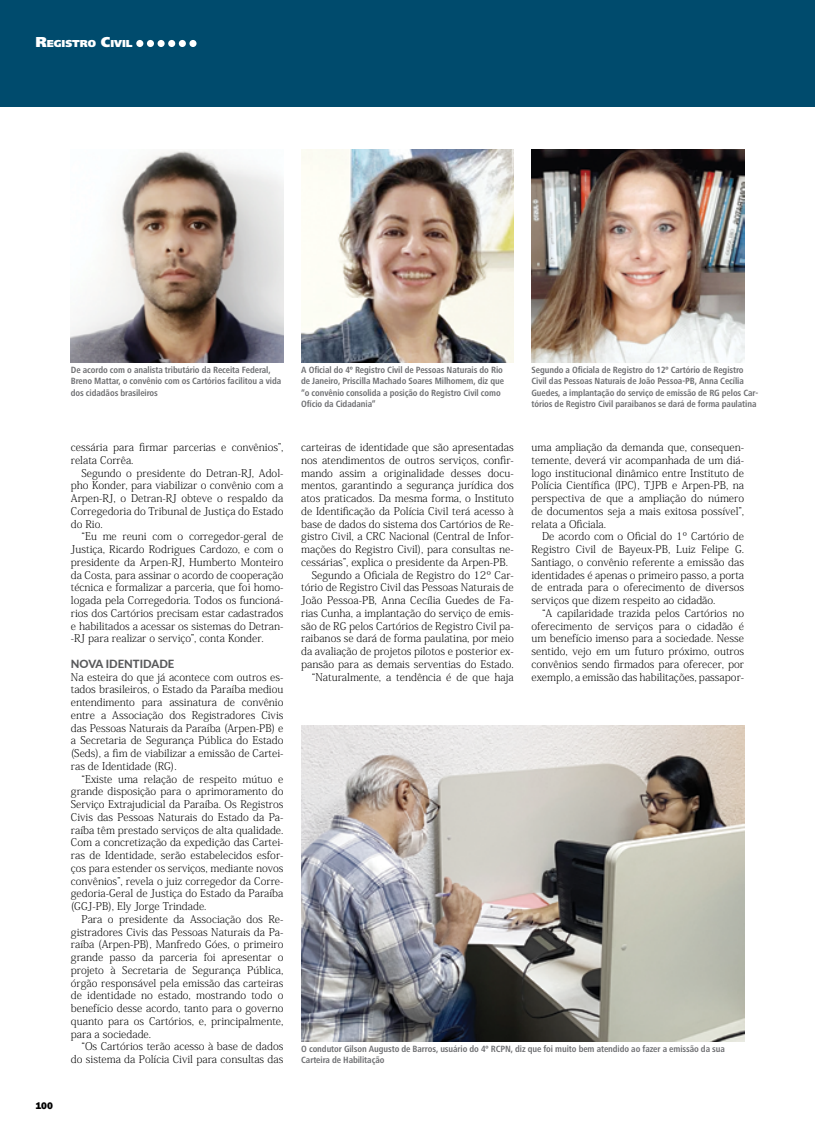
<style>
.page{position:relative;width:815px;height:1134px;background:#fff}
.page>*{position:absolute;margin:0;border:0;box-sizing:border-box;transform-origin:0 0}
.t1{font:800 11.25px "Lato";color:#58595b}
.t2{font:200 10.62px/12.8px "Koz Min Pro";color:#000;text-align:justify}
.t3{font:900 10.5px "Frutiger Next LT";color:#fff}
.t4{font:800 10px "Franklin Gothic";color:#000}
.t5{font:700 condensed 9.38px/11.2px "Frutiger Next LT";letter-spacing:-.01em;color:#6d6e71}
.s1{font-size:15px}
</style>
<div class="page">
<img style="left:71px;top:150px;width:212px;height:212px">
<img style="left:531px;top:150px;width:213px;height:212px">
<img style="left:301px;top:726px;width:443px;height:315px">
<img style="left:301px;top:150px;width:213px;height:212px">
<div style="left:0;top:0;width:815px;height:106px;background:#004b6d"></div>
<div style="left:136px;top:40px;width:7px;height:7px;background:#fff;border-radius:50%"></div>
<div style="left:147px;top:40px;width:7px;height:7px;background:#fff;border-radius:50%"></div>
<div style="left:158px;top:40px;width:7px;height:7px;background:#fff;border-radius:50%"></div>
<div style="left:168px;top:40px;width:7px;height:7px;background:#fff;border-radius:50%"></div>
<div style="left:179px;top:40px;width:7px;height:7px;background:#fff;border-radius:50%"></div>
<div style="left:189px;top:40px;width:8px;height:7px;background:#fff;border-radius:50%"></div>
<p class="t3" style="left:35px;top:38px;width:99px"><span class="s1">R</span>EGISTRO <span class="s1">C</span>IVIL</p>
<p class="t4" style="left:35px;top:1099px;width:19px">100</p>
<p class="t5" style="left:71px;top:364px;width:212px">De acordo com o analista tributário da Receita Federal,<br>Breno Mattar, o convênio com os Cartórios facilitou a vida dos cidadãos brasileiros</p>
<p class="t2" style="left:71px;top:440px;width:214px">cessária para firmar parcerias e convênios”, relata Corrêa.</p>
<p class="t2" style="left:71px;top:466px;width:214px;text-indent:11px">Segundo o presidente do Detran-RJ, Adol&shy;pho Konder, para viabilizar o convênio com a Arpen-RJ, o Detran-RJ obteve o respaldo da Corregedoria do Tribunal de Justiça do Estado do Rio.</p>
<p class="t2" style="left:71px;top:530px;width:214px;text-indent:11px">“Eu me reuni com o corregedor-geral de Justiça, Ricardo Rodrigues Cardozo, e com o presidente da Arpen-RJ, Humberto Monteiro da Costa, para assinar o acordo de cooperação técnica e formalizar a parceria, que foi homo&shy;logada pela Corregedoria. Todos os funcioná&shy;rios dos Cartórios precisam estar cadastrados e habilitados a acessar os sistemas do Detran--RJ para realizar o serviço”, conta Konder.</p>
<p class="t1" style="left:71px;top:655px;width:105px">NOVA IDENTIDADE</p>
<p class="t2" style="left:71px;top:670px;width:214px">Na esteira do que já acontece com outros es&shy;tados brasileiros, o Estado da Paraíba mediou entendimento para assinatura de convênio entre a Associação dos Registradores Civis das Pessoas Naturais da Paraíba (Arpen-PB) e a Secretaria de Segurança Pública do Estado (Seds), a fim de viabilizar a emissão de Cartei&shy;ras de Identidade (RG).</p>
<p class="t2" style="left:71px;top:772px;width:214px;text-indent:11px">“Existe uma relação de respeito mútuo e grande disposição para o aprimoramento do Serviço Extrajudicial da Paraíba. Os Registros Civis das Pessoas Naturais do Estado da Pa&shy;raíba têm prestado serviços de alta qualidade.<br>Com a concretização da expedição das Cartei&shy;ras de Identidade, serão estabelecidos esfor&shy;ços para estender os serviços, mediante novos convênios”, revela o juiz corregedor da Corre&shy;gedoria-Geral de Justiça do Estado da Paraíba (GGJ-PB), Ely Jorge Trindade.</p>
<p class="t2" style="left:71px;top:912px;width:214px;text-indent:11px">Para o presidente da Associação dos Re&shy;gistradores Civis das Pessoas Naturais da Pa&shy;raíba (Arpen-PB), Manfredo Góes, o primeiro grande passo da parceria foi apresentar o projeto à Secretaria de Segurança Pública, órgão responsável pela emissão das carteiras de identidade no estado, mostrando todo o benefício desse acordo, tanto para o governo quanto para os Cartórios, e, principalmente, para a sociedade.</p>
<p class="t2" style="left:71px;top:1040px;width:214px;text-align:right">“Os Cartórios terão acesso à base de dados do sistema da Polícia Civil para consultas das</p>
<p class="t5" style="left:301px;top:364px;width:204px">A Oficial do 4º Registro Civil de Pessoas Naturais do Rio de Janeiro, Priscilla Machado Soares Milhomem, diz que “o convênio consolida a posição do Registro Civil como Ofício da Cidadania”</p>
<p class="t2" style="left:301px;top:440px;width:214px">carteiras de identidade que são apresentadas</p>
<p class="t2" style="left:301px;top:453px;width:214px">nos atendimentos de outros serviços, confir-</p>
<p class="t2" style="left:301px;top:466px;width:214px">mando assim a originalidade desses docu-</p>
<p class="t2" style="left:301px;top:479px;width:214px">mentos, garantindo a segurança jurídica dos</p>
<p class="t2" style="left:301px;top:491px;width:214px">atos praticados. Da mesma forma, o Instituto</p>
<p class="t2" style="left:301px;top:504px;width:214px">de Identificação da Polícia Civil terá acesso à</p>
<p class="t2" style="left:301px;top:517px;width:214px">base de dados do sistema dos Cartórios de Re-</p>
<p class="t2" style="left:301px;top:530px;width:214px">gistro Civil, a CRC Nacional (Central de Infor-</p>
<p class="t2" style="left:301px;top:542px;width:214px">mações do Registro Civil), para consultas ne-</p>
<p class="t2" style="left:301px;top:555px;width:208px">cessárias”, explica o presidente da Arpen-PB.</p>
<p class="t2" style="left:312px;top:568px;width:203px">Segundo a Oficiala de Registro do 12º Car-</p>
<p class="t2" style="left:301px;top:581px;width:214px">tório de Registro Civil das Pessoas Naturais de</p>
<p class="t2" style="left:301px;top:593px;width:214px">João Pessoa-PB, Anna Cecília Guedes de Fa-</p>
<p class="t2" style="left:301px;top:606px;width:214px">rias Cunha, a implantação do serviço de emis-</p>
<p class="t2" style="left:301px;top:619px;width:214px">são de RG pelos Cartórios de Registro Civil pa-</p>
<p class="t2" style="left:301px;top:632px;width:214px">raibanos se dará de forma paulatina, por meio</p>
<p class="t2" style="left:301px;top:644px;width:214px">da avaliação de projetos pilotos e posterior ex-</p>
<p class="t2" style="left:301px;top:657px;width:214px">pansão para as demais serventias do Estado.</p>
<p class="t2" style="left:312px;top:670px;width:203px">“Naturalmente, a tendência é de que haja</p>
<p class="t5" style="left:531px;top:364px;width:228px">Segundo a Oficiala de Registro do 12º Cartório de Registro Civil das Pessoas Naturais de João Pessoa-PB, Anna Cecília Guedes, a implantação do serviço de emissão de RG pelos Car&shy;tórios de Registro Civil paraibanos se dará de forma paulatina</p>
<p class="t2" style="left:531px;top:440px;width:214px">uma ampliação da demanda que, consequen&shy;temente, deverá vir acompanhada de um diá&shy;logo institucional dinâmico entre Instituto de Polícia Científica (IPC), TJPB e Arpen-PB, na perspectiva de que a ampliação do número de documentos seja a mais exitosa possível”, relata a Oficiala.</p>
<p class="t2" style="left:531px;top:530px;width:214px;text-indent:11px">De acordo com o Oficial do 1º Cartório de Registro Civil de Bayeux-PB, Luiz Felipe G.<br>Santiago, o convênio referente a emissão das identidades é apenas o primeiro passo, a porta de entrada para o oferecimento de diversos serviços que dizem respeito ao cidadão.</p>
<p class="t2" style="left:531px;top:606px;width:214px;text-indent:11px">“A capilaridade trazida pelos Cartórios no oferecimento de serviços para o cidadão é um benefício imenso para a sociedade. Nesse sentido, vejo em um futuro próximo, outros convênios sendo firmados para oferecer, por exemplo, a emissão das habilitações, passapor-</p>
<p class="t5" style="left:301px;top:1043px;width:425px">O condutor Gilson Augusto de Barros, usuário do 4º RCPN, diz que foi muito bem atendido ao fazer a emissão da sua<br>Carteira de Habilitação</p>
</div>
